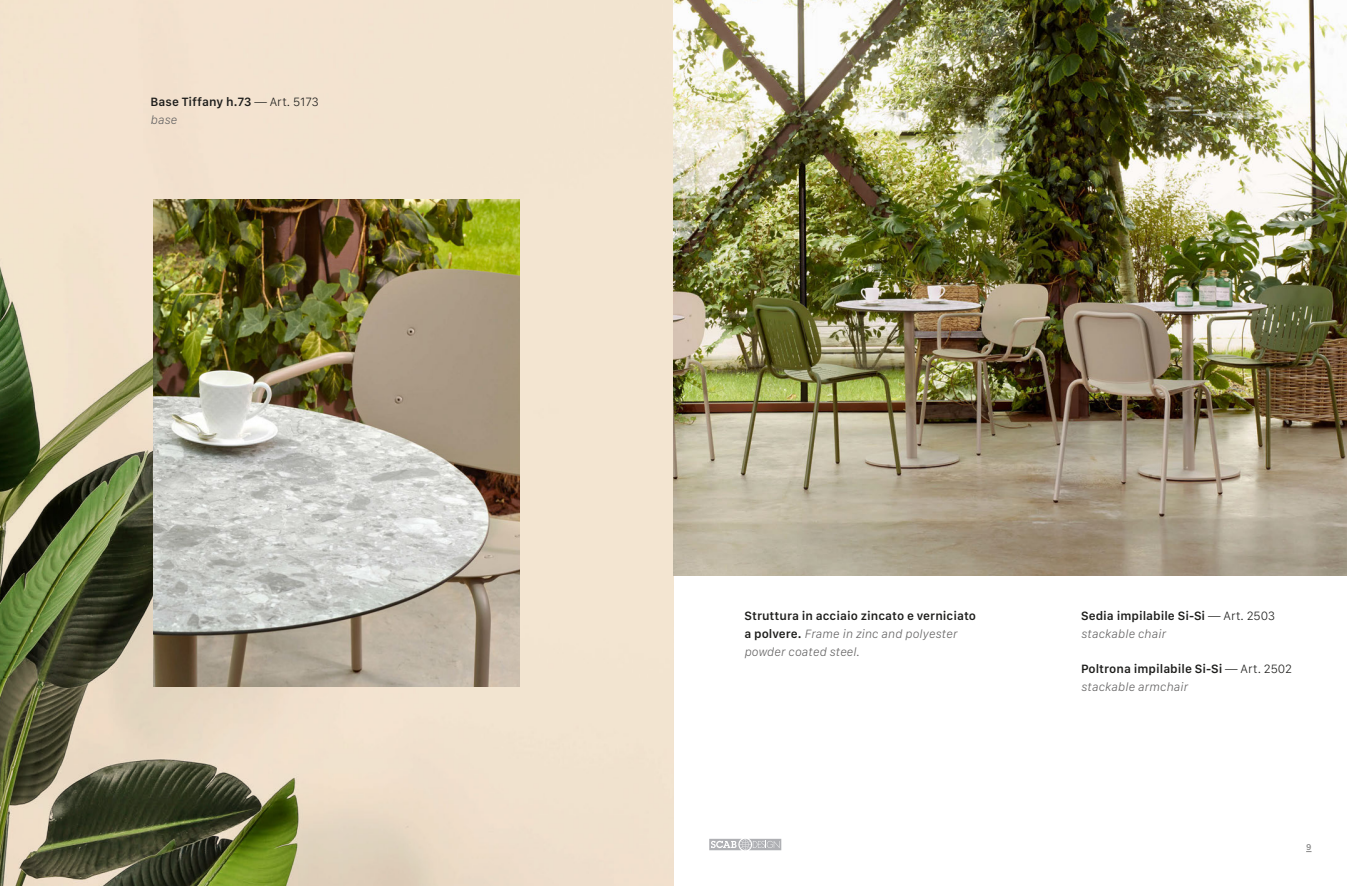
<style>
.page{position:relative;width:1347px;height:886px;background:#fff}
.page>*{position:absolute;margin:0;border:0;box-sizing:border-box;transform-origin:0 0}
.t1{font:600 12.5px "San Francisco Text";color:#1d1d1b}
.t2{font:italic 300 12.5px "San Francisco Text";color:#646363}
.t3{font:600 8.75px "San Francisco Text";color:#878787}
.s1{font-weight:300}
.s2{font-weight:600;font-style:normal;color:#1d1d1b}
</style>
<div class="page">
<div style="left:708px;top:837px;width:74px;height:14px;background:#f0f0f1"></div>
<svg style="left:709px;top:839px;width:72px;height:11px"></svg>
<img style="left:0;top:0;width:673px;height:886px">
<img style="left:673px;top:0;width:673px;height:576px">
<img style="left:154px;top:199px;width:365px;height:488px">
<p class="t1" style="left:151px;top:94px;width:170px">Base Tiffany h.73 <span class="s1">— Art. 5173</span></p>
<p class="t2" style="left:151px;top:112px;width:28px">base</p>
<p class="t1" style="left:744px;top:608px;width:233px">Struttura in acciaio zincato e verniciato</p>
<p class="t2" style="left:744px;top:626px;width:214px"><span class="s2">a polvere.</span> Frame in zinc and polyester</p>
<p class="t2" style="left:744px;top:644px;width:117px">powder coated steel.</p>
<p class="t1" style="left:1081px;top:608px;width:195px">Sedia impilabile Si-Si <span class="s1">— Art. 2503</span></p>
<p class="t2" style="left:1081px;top:626px;width:86px">stackable chair</p>
<p class="t1" style="left:1081px;top:661px;width:212px">Poltrona impilabile Si-Si <span class="s1">— Art. 2502</span></p>
<p class="t2" style="left:1081px;top:679px;width:108px">stackable armchair</p>
<p class="t3" style="left:1306px;top:842px;width:7px">9</p>
</div>
